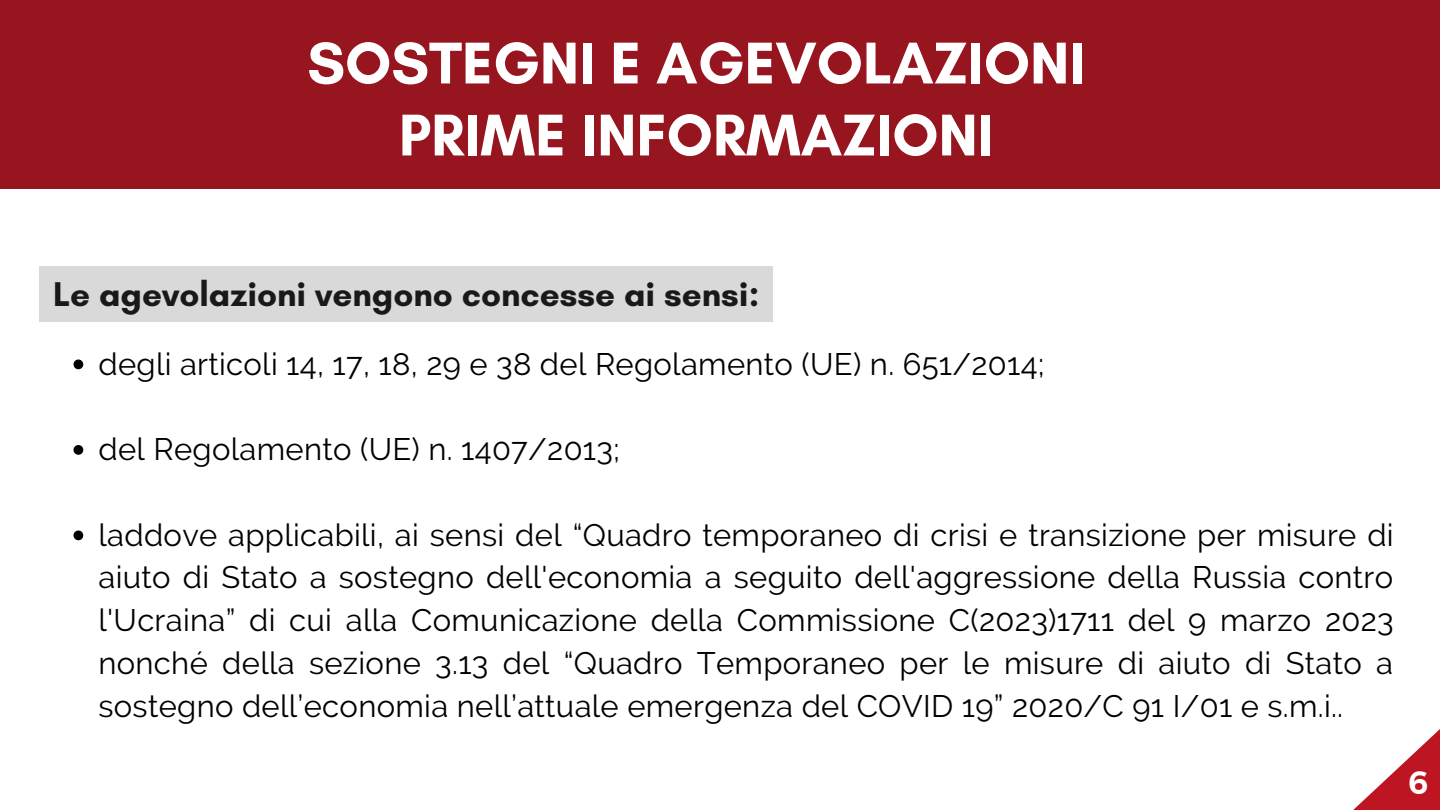
<style>
.page{position:relative;width:1440px;height:810px;background:#96151f}
.page>*{position:absolute;margin:0;border:0;box-sizing:border-box;transform-origin:0 0}
.t1{font:700 60px/72px "Glacial Indifference";color:#fff;text-align:center}
.t2{font:700 35px "Glacial Indifference";color:#191919}
.t3{font:700 32px "Kief Montaser Semi";color:#fff}
.t4{font:31px/42.8px "Raleway";letter-spacing:.01em;color:#000;text-align:justify}
</style>
<div class="page">
<div style="left:0;top:189px;width:1440px;height:621px;background:#fff"></div>
<svg style="left:1353px;top:729px;width:87px;height:81px"></svg>
<svg style="left:74px;top:360px;width:9px;height:9px"></svg>
<svg style="left:74px;top:445px;width:9px;height:10px"></svg>
<svg style="left:74px;top:531px;width:9px;height:9px"></svg>
<div style="left:39px;top:266px;width:734px;height:56px;background:#d9d9d9"></div>
<h1 class="t1" style="left:307px;top:26px;width:780px">SOSTEGNI E AGEVOLAZIONI<br>PRIME INFORMAZIONI</h1>
<p class="t2" style="left:53px;top:273px;width:708px">Le agevolazioni vengono concesse ai sensi:</p>
<p class="t4" style="left:98px;top:342px;width:947px">degli articoli 14, 17, 18, 29 e 38 del Regolamento (UE) n. 651/2014;</p>
<p class="t4" style="left:98px;top:428px;width:523px">del Regolamento (UE) n. 1407/2013;</p>
<p class="t4" style="left:98px;top:513px;width:1297px">laddove applicabili, ai sensi del “Quadro temporaneo di crisi e transizione per misure di aiuto di Stato a sostegno dell'economia a seguito dell'aggressione della Russia contro l'Ucraina” di cui alla Comunicazione della Commissione C(2023)1711 del 9 marzo 2023 nonché della sezione 3.13 del “Quadro Temporaneo per le misure di aiuto di Stato a sostegno dell’economia nell’attuale emergenza del COVID 19” 2020/C 91 I/01 e s.m.i..</p>
<p class="t3" style="left:1409px;top:763px;width:22px">6</p>
</div>
